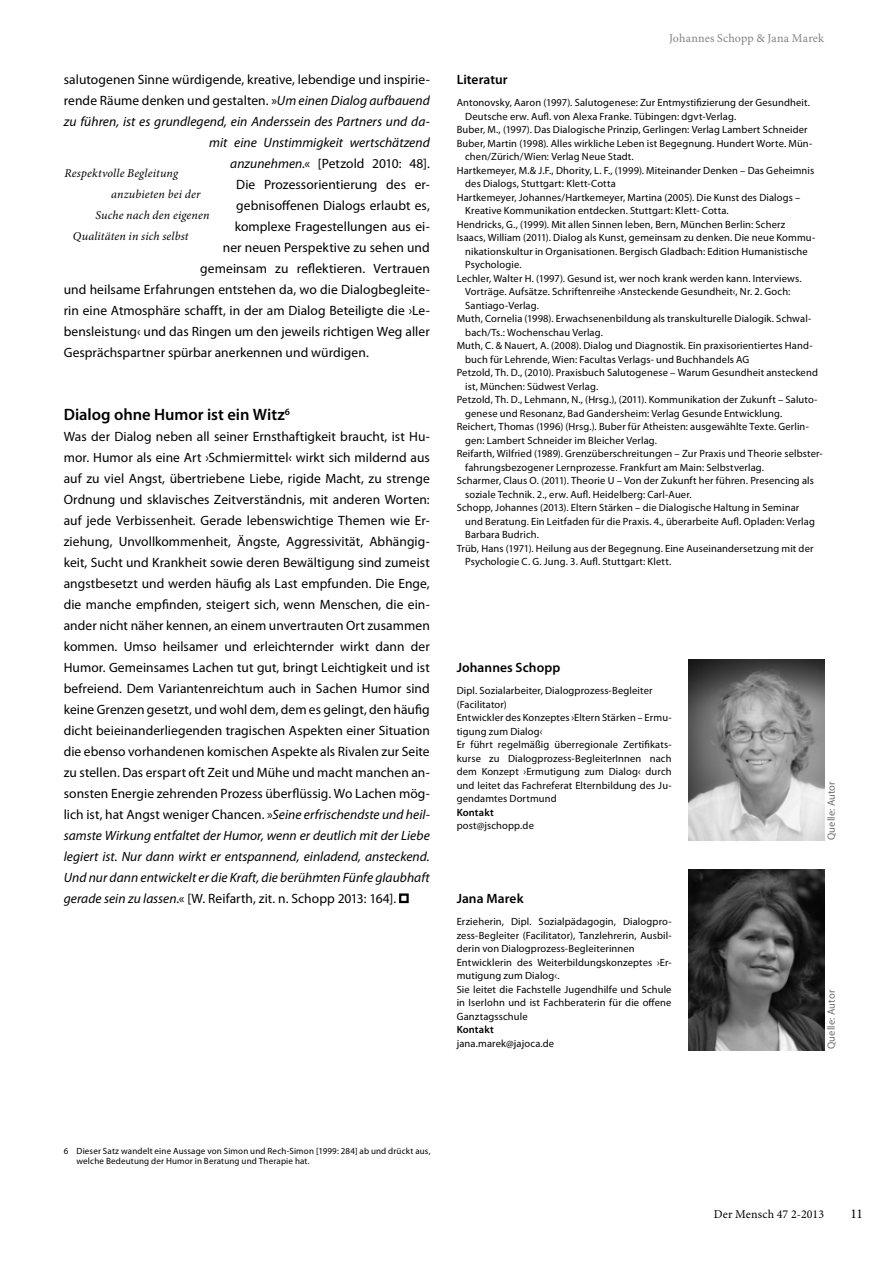
<style>
.page{position:relative;width:893px;height:1263px;background:#fff}
.page>*{position:absolute;margin:0;border:0;box-sizing:border-box;transform-origin:0 0}
.t1{font:600 16.5px "Myriad Pro";color:#000}
.t2{font:13.5px/21px "Myriad Pro";letter-spacing:.005em;color:#000;text-align:justify}
.t3{font:italic 13.5px "Myriad Pro";color:#000}
.t4{font:600 13.5px "Myriad Pro";letter-spacing:.005em;color:#000}
.t5{font:13.5px "Minion Pro";color:#000}
.t6{font:italic 12px "Minion Pro";letter-spacing:.015em;color:#000}
.t7{font:12px "Minion Pro";letter-spacing:.01em;color:#808285}
.t8{font:12px "Minion Pro";letter-spacing:.01em;color:#000}
.t9{font:10.5px/13.5px "Myriad Pro";letter-spacing:.015em;color:#000}
.t10{font:10.5px "Myriad Pro";letter-spacing:.015em;color:#6d6e71}
.t11{font:600 10.5px "Myriad Pro";letter-spacing:.015em;color:#000}
.t12{font:9px/10.8px "Myriad Pro";letter-spacing:.02em;color:#000}
.s1{font-style:italic}
</style>
<div class="page">
<div style="left:399px;top:893px;width:10px;height:10px;border:2px solid #000"></div>
<img style="left:689px;top:659px;width:135px;height:181px">
<img style="left:689px;top:869px;width:135px;height:181px">
<p class="t2" style="left:64px;top:69px;width:367px">salutogenen Sinne würdigende, kreative, lebendige und inspirie-</p>
<p class="t2" style="left:64px;top:90px;width:367px">rende Räume denken und gestalten. »<span class="s1">Um einen Dialog aufbauend</span></p>
<p class="t3" style="left:64px;top:113px;width:367px">zu führen, ist es grundlegend, ein Anderssein des Partners und da-</p>
<p class="t3" style="left:209px;top:134px;width:222px">mit eine Unstimmigkeit wertschätzend</p>
<p class="t2" style="left:230px;top:153px;width:201px"><span class="s1">anzunehmen.</span>« [Petzold 2010: 48].</p>
<p class="t2" style="left:236px;top:174px;width:195px">Die Prozessorientierung des er-</p>
<p class="t2" style="left:236px;top:195px;width:195px">gebnisoffenen Dialogs erlaubt es,</p>
<p class="t2" style="left:235px;top:216px;width:196px">komplexe Fragestellungen aus ei-</p>
<p class="t2" style="left:223px;top:237px;width:208px">ner neuen Perspektive zu sehen und</p>
<p class="t2" style="left:200px;top:258px;width:231px">gemeinsam zu reflektieren. Vertrauen</p>
<p class="t2" style="left:64px;top:279px;width:367px">und heilsame Erfahrungen entstehen da, wo die Dialogbegleite-</p>
<p class="t2" style="left:64px;top:300px;width:367px">rin eine Atmosphäre schafft, in der am Dialog Beteiligte die ›Le-</p>
<p class="t2" style="left:64px;top:321px;width:367px">bensleistung‹ und das Ringen um den jeweils richtigen Weg aller</p>
<p class="t2" style="left:64px;top:342px;width:307px">Gesprächspartner spürbar anerkennen und würdigen.</p>
<p class="t6" style="left:65px;top:165px;width:115px">Respektvolle Begleitung</p>
<p class="t6" style="left:111px;top:186px;width:91px">anzubieten bei der</p>
<p class="t6" style="left:95px;top:207px;width:116px">Suche nach den eigenen</p>
<p class="t6" style="left:73px;top:228px;width:117px">Qualitäten in sich selbst</p>
<h1 class="t1" style="left:64px;top:404px;width:228px">Dialog ohne Humor ist ein Witz<sup>6</sup></h1>
<p class="t2" style="left:64px;top:426px;width:368px">Was der Dialog neben all seiner Ernsthaftigkeit braucht, ist Hu&shy;mor. Humor als eine Art ›Schmiermittel‹ wirkt sich mildernd aus auf zu viel Angst, übertriebene Liebe, rigide Macht, zu strenge Ordnung und sklavisches Zeitverständnis, mit anderen Worten: auf jede Verbissenheit. Gerade lebenswichtige Themen wie Er&shy;ziehung, Unvollkommenheit, Ängste, Aggressivität, Abhängig&shy;keit, Sucht und Krankheit sowie deren Bewältigung sind zumeist angstbesetzt und werden häufig als Last empfunden. Die Enge, die manche empfinden, steigert sich, wenn Menschen, die ein&shy;ander nicht näher kennen, an einem unvertrauten Ort zusammen kommen. Umso heilsamer und erleichternder wirkt dann der Humor. Gemeinsames Lachen tut gut, bringt Leichtigkeit und ist befreiend. Dem Variantenreichtum auch in Sachen Humor sind keine Grenzen gesetzt, und wohl dem, dem es gelingt, den häufig dicht beieinanderliegenden tragischen Aspekten einer Situation die ebenso vorhandenen komischen Aspekte als Rivalen zur Seite zu stellen. Das erspart oft Zeit und Mühe und macht manchen an&shy;sonsten Energie zehrenden Prozess überflüssig. Wo Lachen mög&shy;lich ist, hat Angst weniger Chancen. »<span class="s1">Seine erfrischendste und heil&shy;samste Wirkung entfaltet der Humor, wenn er deutlich mit der Liebe legiert ist. Nur dann wirkt er entspannend, einladend, ansteckend.<br>Und nur dann entwickelt er die Kraft, die berühmten Fünfe glaubhaft gerade sein zu lassen.</span>« [W. Reifarth, zit. n. Schopp 2013: 164].</p>
<p class="t7" style="left:669px;top:30px;width:157px">Johannes Schopp &amp; Jana Marek</p>
<p class="t4" style="left:457px;top:71px;width:53px">Literatur</p>
<p class="t9" style="left:457px;top:96px;width:355px">Antonovsky, Aaron (1997). Salutogenese: Zur Entmystifizierung der Gesundheit.</p>
<p class="t9" style="left:465px;top:109px;width:273px">Deutsche erw. Aufl. von Alexa Franke. Tübingen: dgvt-Verlag.</p>
<p class="t9" style="left:457px;top:123px;width:352px">Buber, M., (1997). Das Dialogische Prinzip, Gerlingen: Verlag Lambert Schneider</p>
<p class="t9" style="left:457px;top:136px;width:357px">Buber, Martin (1998). Alles wirkliche Leben ist Begegnung. Hundert Worte. Mün-</p>
<p class="t9" style="left:465px;top:150px;width:170px">chen/Zürich/Wien: Verlag Neue Stadt.</p>
<p class="t9" style="left:457px;top:163px;width:359px">Hartkemeyer, M.&amp; J.F., Dhority, L. F., (1999). Miteinander Denken – Das Geheimnis</p>
<p class="t9" style="left:465px;top:177px;width:152px">des Dialogs, Stuttgart: Klett-Cotta</p>
<p class="t9" style="left:457px;top:190px;width:345px">Hartkemeyer, Johannes/Hartkemeyer, Martina (2005). Die Kunst des Dialogs –</p>
<p class="t9" style="left:465px;top:204px;width:265px">Kreative Kommunikation entdecken. Stuttgart: Klett- Cotta.</p>
<p class="t9" style="left:457px;top:217px;width:330px">Hendricks, G., (1999). Mit allen Sinnen leben, Bern, München Berlin: Scherz</p>
<p class="t9" style="left:457px;top:231px;width:360px">Isaacs, William (2011). Dialog als Kunst, gemeinsam zu denken. Die neue Kommu-</p>
<p class="t9" style="left:465px;top:244px;width:344px">nikationskultur in Organisationen. Bergisch Gladbach: Edition Humanistische</p>
<p class="t9" style="left:465px;top:258px;width:58px">Psychologie.</p>
<p class="t9" style="left:457px;top:271px;width:346px">Lechler, Walter H. (1997). Gesund ist, wer noch krank werden kann. Interviews.</p>
<p class="t9" style="left:465px;top:285px;width:327px">Vorträge. Aufsätze. Schriftenreihe ›Ansteckende Gesundheit‹, Nr. 2. Goch:</p>
<p class="t9" style="left:465px;top:298px;width:75px">Santiago-Verlag.</p>
<p class="t9" style="left:457px;top:312px;width:356px">Muth, Cornelia (1998). Erwachsenenbildung als transkulturelle Dialogik. Schwal-</p>
<p class="t9" style="left:465px;top:325px;width:139px">bach/Ts.: Wochenschau Verlag.</p>
<p class="t9" style="left:457px;top:339px;width:357px">Muth, C. &amp; Nauert, A. (2008). Dialog und Diagnostik. Ein praxisorientiertes Hand-</p>
<p class="t9" style="left:465px;top:352px;width:286px">buch für Lehrende, Wien: Facultas Verlags- und Buchhandels AG</p>
<p class="t9" style="left:457px;top:366px;width:363px">Petzold, Th. D., (2010). Praxisbuch Salutogenese – Warum Gesundheit ansteckend</p>
<p class="t9" style="left:465px;top:379px;width:135px">ist, München: Südwest Verlag.</p>
<p class="t9" style="left:457px;top:393px;width:362px">Petzold, Th. D., Lehmann, N., (Hrsg.), (2011). Kommunikation der Zukunft – Saluto-</p>
<p class="t9" style="left:465px;top:406px;width:319px">genese und Resonanz, Bad Gandersheim: Verlag Gesunde Entwicklung.</p>
<p class="t9" style="left:457px;top:420px;width:354px">Reichert, Thomas (1996) (Hrsg.). Buber für Atheisten: ausgewählte Texte. Gerlin-</p>
<p class="t9" style="left:465px;top:433px;width:193px">gen: Lambert Schneider im Bleicher Verlag.</p>
<p class="t9" style="left:457px;top:447px;width:368px">Reifarth, Wilfried (1989). Grenzüberschreitungen – Zur Praxis und Theorie selbster-</p>
<p class="t9" style="left:465px;top:460px;width:300px">fahrungsbezogener Lernprozesse. Frankfurt am Main: Selbstverlag.</p>
<p class="t9" style="left:457px;top:474px;width:359px">Scharmer, Claus O. (2011). Theorie U – Von der Zukunft her führen. Presencing als</p>
<p class="t9" style="left:465px;top:487px;width:228px">soziale Technik. 2., erw. Aufl. Heidelberg: Carl-Auer.</p>
<p class="t9" style="left:457px;top:501px;width:344px">Schopp, Johannes (2013). Eltern Stärken – die Dialogische Haltung in Seminar</p>
<p class="t9" style="left:465px;top:514px;width:351px">und Beratung. Ein Leitfaden für die Praxis. 4., überarbeite Aufl. Opladen: Verlag</p>
<p class="t9" style="left:465px;top:528px;width:75px">Barbara Budrich.</p>
<p class="t9" style="left:457px;top:541px;width:358px">Trüb, Hans (1971). Heilung aus der Begegnung. Eine Auseinandersetzung mit der</p>
<p class="t9" style="left:465px;top:555px;width:208px">Psychologie C. G. Jung. 3. Aufl. Stuttgart: Klett.</p>
<p class="t4" style="left:457px;top:659px;width:105px">Johannes Schopp</p>
<p class="t9" style="left:457px;top:684px;width:216px">Dipl. Sozialarbeiter, Dialogprozess-Begleiter (Facilitator)<br>Entwickler des Konzeptes ›Eltern Stärken – Ermu&shy;tigung zum Dialog‹<br>Er führt regelmäßig überregionale Zertifikats&shy;kurse zu Dialogprozess-BegleiterInnen nach dem Konzept ›Ermutigung zum Dialog‹ durch und leitet das Fachreferat Elternbildung des Ju&shy;gendamtes Dortmund</p>
<p class="t11" style="left:457px;top:805px;width:39px">Kontakt</p>
<p class="t9" style="left:457px;top:819px;width:79px">post@jschopp.de</p>
<p class="t4" style="left:457px;top:890px;width:68px">Jana Marek</p>
<p class="t9" style="left:457px;top:915px;width:216px">Erzieherin, Dipl. Sozialpädagogin, Dialogpro&shy;zess-Begleiter (Facilitator), Tanzlehrerin, Ausbil&shy;derin von Dialogprozess-Begleiterinnen Entwicklerin des Weiterbildungskonzeptes ›Er&shy;mutigung zum Dialog‹.<br>Sie leitet die Fachstelle Jugendhilfe und Schule in Iserlohn und ist Fachberaterin für die offene Ganztagsschule</p>
<p class="t11" style="left:457px;top:1023px;width:39px">Kontakt</p>
<p class="t9" style="left:457px;top:1036px;width:99px">jana.marek@jajoca.de</p>
<p class="t10" style="left:825px;top:840px;width:60px;rotate:-90deg">Quelle: Autor</p>
<p class="t10" style="left:825px;top:1049px;width:60px;rotate:-90deg">Quelle: Autor</p>
<p class="t12" style="left:77px;top:1145px;width:356px;text-indent:-13px">6 Dieser Satz wandelt eine Aussage von Simon und Rech-Simon [1999: 284] ab und drückt aus, welche Bedeutung der Humor in Beratung und Therapie hat.</p>
<p class="t8" style="left:714px;top:1206px;width:112px">Der Mensch 47 2-2013</p>
<p class="t5" style="left:850px;top:1205px;width:14px">11</p>
</div>
